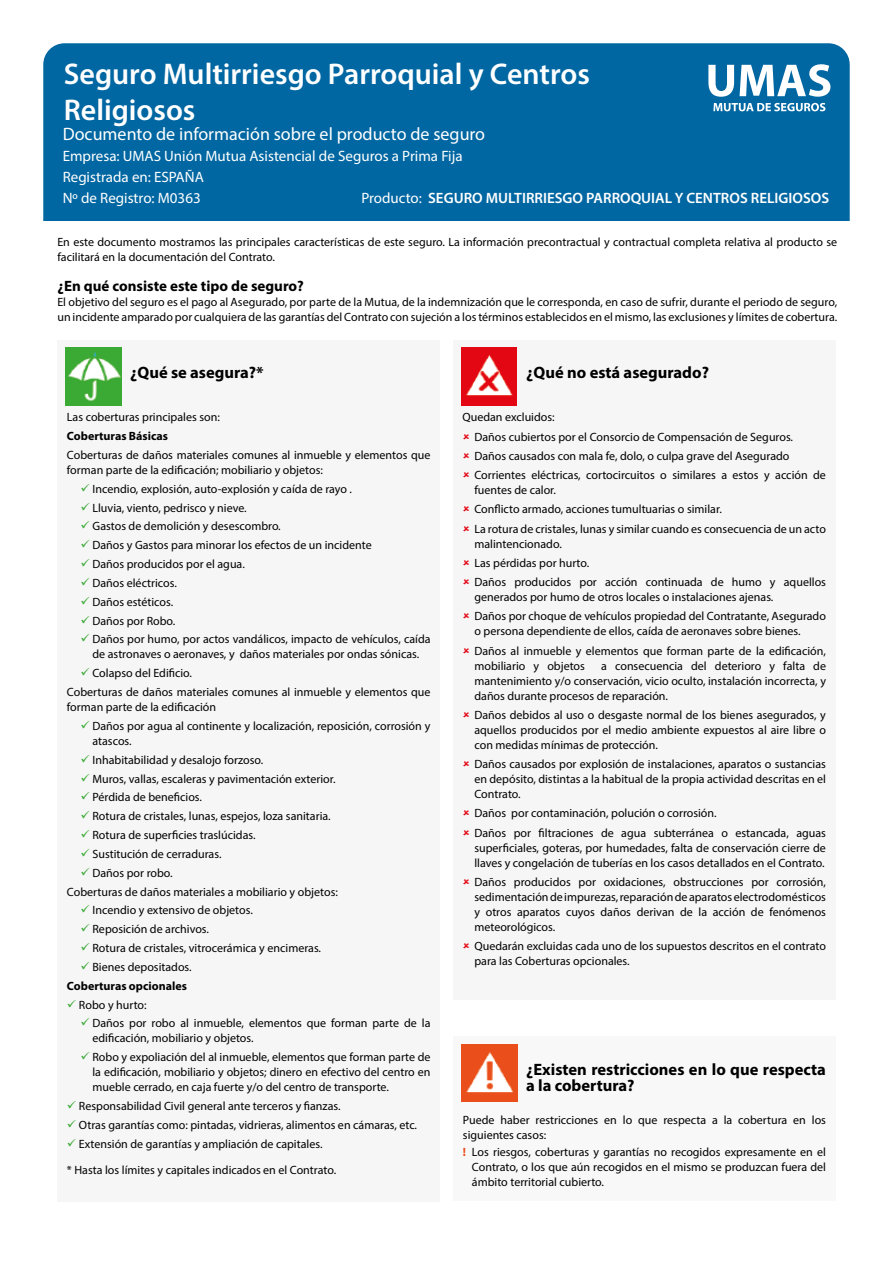
<style>
.page{position:relative;width:893px;height:1263px;background:#fff}
.page>*{position:absolute;margin:0;border:0;box-sizing:border-box;transform-origin:0 0}
.t1{font:600 30px/36px "Myriad Pro";color:#fff}
.t2{font:18px "Myriad Pro";color:#fff}
.t3{font:700 16.5px/16.5px "Myriad Pro";color:#000}
.t4{font:15px/21px "Myriad Pro";color:#fff}
.t5{font:600 15px "Myriad Pro";color:#fff}
.t6{font:700 15px "Myriad Pro";color:#000}
.t7{font:12px/15px "Myriad Pro";color:#000}
.t8{font:700 12px/18.9px "Myriad Pro";color:#000}
.s1{font-weight:400}
.s2{color:#3baa36}
.s3{font-weight:700;color:#e94e1c}
</style>
<div class="page">
<div style="left:43px;top:43px;width:807px;height:204px;background:#0067a2;border-radius:21px"></div>
<svg style="left:708px;top:64px;width:122px;height:33px"></svg>
<svg style="left:713px;top:103px;width:112px;height:8px"></svg>
<div style="left:0;top:221px;width:888px;height:44px;background:#fff"></div>
<div style="left:57px;top:340px;width:383px;height:861px;background:#f6f6f6"></div>
<div style="left:453px;top:340px;width:383px;height:660px;background:#f6f6f6"></div>
<img style="left:66px;top:348px;width:55px;height:57px">
<img style="left:461px;top:348px;width:56px;height:57px">
<div style="left:453px;top:1036px;width:383px;height:165px;background:#f8f8f8"></div>
<img style="left:462px;top:1044px;width:55px;height:57px">
<h1 class="t1" style="left:64px;top:55px;width:528px">Seguro Multirriesgo Parroquial y Centros<br>Religiosos</h1>
<h2 class="t2" style="left:63px;top:123px;width:424px">Documento de información sobre el producto de seguro</h2>
<p class="t4" style="left:63px;top:145px;width:401px">Empresa: UMAS Unión Mutua Asistencial de Seguros a Prima Fija<br>Registrada en: ESPAÑA<br>Nº de Registro: M0363</p>
<p class="t5" style="left:361px;top:188px;width:469px"><span class="s1">Producto:</span> SEGURO MULTIRRIESGO PARROQUIAL Y CENTROS RELIGIOSOS</p>
<p class="t7" style="left:57px;top:234px;width:781px">En este documento mostramos las principales características de este seguro. La información precontractual y contractual completa relativa al producto se facilitará en la documentación del Contrato.</p>
<p class="t6" style="left:57px;top:276px;width:248px">¿En qué consiste este tipo de seguro?</p>
<p class="t7" style="left:57px;top:294px;width:781px">El objetivo del seguro es el pago al Asegurado, por parte de la Mutua, de la indemnización que le corresponda, en caso de sufrir, durante el periodo de seguro, un incidente amparado por cualquiera de las garantías del Contrato con sujeción a los términos establecidos en el mismo, las exclusiones y límites de cobertura.</p>
<h3 class="t3" style="left:130px;top:364px;width:135px">¿Qué se asegura?*</h3>
<h3 class="t3" style="left:526px;top:364px;width:184px">¿Qué no está asegurado?</h3>
<p class="t7" style="left:474px;top:407px;width:353px;line-height:19.2px;text-indent:-12px">Quedan excluidos:<br>Daños cubiertos por el Consorcio de Compensación de Seguros.<br>Daños causados con mala fe, dolo, o culpa grave del Asegurado Corrientes eléctricas, cortocircuitos o similares a estos y acción de</p>
<p class="t7" style="left:474px;top:480px;width:353px;line-height:19.2px">fuentes de calor.<br>Conflicto armado, acciones tumultuarias o similar.<br>La rotura de cristales, lunas y similar cuando es consecuencia de un acto</p>
<p class="t7" style="left:474px;top:534px;width:353px;line-height:19.2px">malintencionado.<br>Las pérdidas por hurto.<br>Daños producidos por acción continuada de humo y aquellos</p>
<p class="t7" style="left:474px;top:587px;width:353px;line-height:19.2px">generados por humo de otros locales o instalaciones ajenas.<br>Daños por choque de vehículos propiedad del Contratante, Asegurado</p>
<p class="t7" style="left:474px;top:621px;width:353px;line-height:19.2px">o persona dependiente de ellos, caída de aeronaves sobre bienes.<br>Daños al inmueble y elementos que forman parte de la edificación,</p>
<p class="t7" style="left:474px;top:658px;width:112px">mobiliario y objetos</p>
<p class="t7" style="left:67px;top:410px;width:154px">Las coberturas principales son:</p>
<p class="t8" style="left:67px;top:426px;width:103px">Coberturas Básicas</p>
<p class="t7" style="left:67px;top:447px;width:365px">Coberturas de daños materiales comunes al inmueble y elementos que forman parte de la edificación; mobiliario y objetos:</p>
<p class="t7" style="left:80px;top:481px;width:273px"><span class="s2">✓</span> Incendio, explosión, auto-explosión y caída de rayo .</p>
<p class="t7" style="left:80px;top:500px;width:168px"><span class="s2">✓</span> Lluvia, viento, pedrisco y nieve.</p>
<p class="t7" style="left:80px;top:519px;width:202px"><span class="s2">✓</span> Gastos de demolición y desescombro.</p>
<p class="t7" style="left:80px;top:537px;width:293px"><span class="s2">✓</span> Daños y Gastos para minorar los efectos de un incidente</p>
<p class="t7" style="left:80px;top:556px;width:166px"><span class="s2">✓</span> Daños producidos por el agua.</p>
<p class="t7" style="left:80px;top:575px;width:98px"><span class="s2">✓</span> Daños eléctricos.</p>
<p class="t7" style="left:80px;top:594px;width:94px"><span class="s2">✓</span> Daños estéticos.</p>
<p class="t7" style="left:80px;top:613px;width:96px"><span class="s2">✓</span> Daños por Robo.</p>
<p class="t7" style="left:80px;top:632px;width:352px;text-align:center"><span class="s2">✓</span> Daños por humo, por actos vandálicos, impacto de vehículos, caída de astronaves o aeronaves, y daños materiales por ondas sónicas.</p>
<p class="t7" style="left:67px;top:664px;width:365px;line-height:18.9px;text-indent:14px"><span class="s2">✓</span> Colapso del Edificio.<br>Coberturas de daños materiales comunes al inmueble y elementos que</p>
<p class="t7" style="left:67px;top:699px;width:151px">forman parte de la edificación</p>
<p class="t7" style="left:92px;top:718px;width:340px;text-indent:-12px"><span class="s2">✓</span> Daños por agua al continente y localización, reposición, corrosión y atascos.</p>
<p class="t7" style="left:80px;top:752px;width:184px"><span class="s2">✓</span> Inhabitabilidad y desalojo forzoso.</p>
<p class="t7" style="left:80px;top:771px;width:257px"><span class="s2">✓</span> Muros, vallas, escaleras y pavimentación exterior.</p>
<p class="t7" style="left:80px;top:790px;width:123px"><span class="s2">✓</span> Pérdida de beneficios.</p>
<p class="t7" style="left:80px;top:808px;width:252px"><span class="s2">✓</span> Rotura de cristales, lunas, espejos, loza sanitaria.</p>
<p class="t7" style="left:80px;top:827px;width:177px"><span class="s2">✓</span> Rotura de superficies traslúcidas.</p>
<p class="t7" style="left:80px;top:846px;width:143px"><span class="s2">✓</span> Sustitución de cerraduras.</p>
<p class="t7" style="left:67px;top:863px;width:272px;line-height:18.9px;text-indent:14px"><span class="s2">✓</span> Daños por robo.<br>Coberturas de daños materiales a mobiliario y objetos:</p>
<p class="t7" style="left:80px;top:903px;width:174px"><span class="s2">✓</span> Incendio y extensivo de objetos.</p>
<p class="t7" style="left:80px;top:921px;width:130px"><span class="s2">✓</span> Reposición de archivos.</p>
<p class="t7" style="left:80px;top:940px;width:242px"><span class="s2">✓</span> Rotura de cristales, vitrocerámica y encimeras.</p>
<p class="t8" style="left:67px;top:957px;width:126px;text-indent:14px"><span class="s2">✓</span> <span class="s1">Bienes depositados.<br></span>Coberturas opcionales</p>
<p class="t7" style="left:67px;top:997px;width:81px"><span class="s2">✓</span> Robo y hurto:</p>
<p class="t7" style="left:92px;top:1016px;width:340px;text-indent:-12px"><span class="s2">✓</span> Daños por robo al inmueble, elementos que forman parte de la edificación, mobiliario y objetos.</p>
<p class="t7" style="left:92px;top:1049px;width:340px;text-align:justify;text-indent:-12px"><span class="s2">✓</span> Robo y expoliación del al inmueble, elementos que forman parte de la edificación, mobiliario y objetos; dinero en efectivo del centro en mueble cerrado, en caja fuerte y/o del centro de transporte.</p>
<p class="t7" style="left:67px;top:1098px;width:275px"><span class="s2">✓</span> Responsabilidad Civil general ante terceros y fianzas.</p>
<p class="t7" style="left:67px;top:1117px;width:352px"><span class="s2">✓</span> Otras garantías como: pintadas, vidrieras, alimentos en cámaras, etc.</p>
<p class="t7" style="left:67px;top:1130px;width:271px;line-height:26.1px"><span class="s2">✓</span> Extensión de garantías y ampliación de capitales.<br>* Hasta los límites y capitales indicados en el Contrato.</p>
<p class="t7" style="left:474px;top:658px;width:353px;text-align:justify;text-indent:127px">a consecuencia del deterioro y falta de mantenimiento y/o conservación, vicio oculto, instalación incorrecta, y daños durante procesos de reparación.</p>
<p class="t7" style="left:474px;top:707px;width:353px;text-align:justify">Daños debidos al uso o desgaste normal de los bienes asegurados, y aquellos producidos por el medio ambiente expuestos al aire libre o con medidas mínimas de protección.</p>
<p class="t7" style="left:474px;top:756px;width:353px;text-align:justify">Daños causados por explosión de instalaciones, aparatos o sustancias en depósito, distintas a la habitual de la propia actividad descritas en el Contrato.</p>
<p class="t7" style="left:474px;top:803px;width:353px;line-height:19.2px">Daños por contaminación, polución o corrosión.<br>Daños por filtraciones de agua subterránea o estancada, aguas</p>
<p class="t7" style="left:474px;top:840px;width:353px">superficiales, goteras, por humedades, falta de conservación cierre de llaves y congelación de tuberías en los casos detallados en el Contrato.</p>
<p class="t7" style="left:474px;top:874px;width:353px;text-align:justify">Daños producidos por oxidaciones, obstrucciones por corrosión, sedimentación de impurezas, reparación de aparatos electrodomésticos y otros aparatos cuyos daños derivan de la acción de fenómenos meteorológicos.</p>
<p class="t7" style="left:474px;top:938px;width:353px">Quedarán excluidas cada uno de los supuestos descritos en el contrato para las Coberturas opcionales.</p>
<h3 class="t3" style="left:526px;top:1060px;width:301px">¿Existen restricciones en lo que respecta a la cobertura?</h3>
<p class="t7" style="left:463px;top:1112px;width:365px">Puede haber restricciones en lo que respecta a la cobertura en los siguientes casos:</p>
<p class="t7" style="left:472px;top:1144px;width:356px;text-align:justify;text-indent:-9px"><span class="s3">!</span> Los riesgos, coberturas y garantías no recogidos expresamente en el Contrato, o los que aún recogidos en el mismo se produzcan fuera del ámbito territorial cubierto.</p>
</div>
